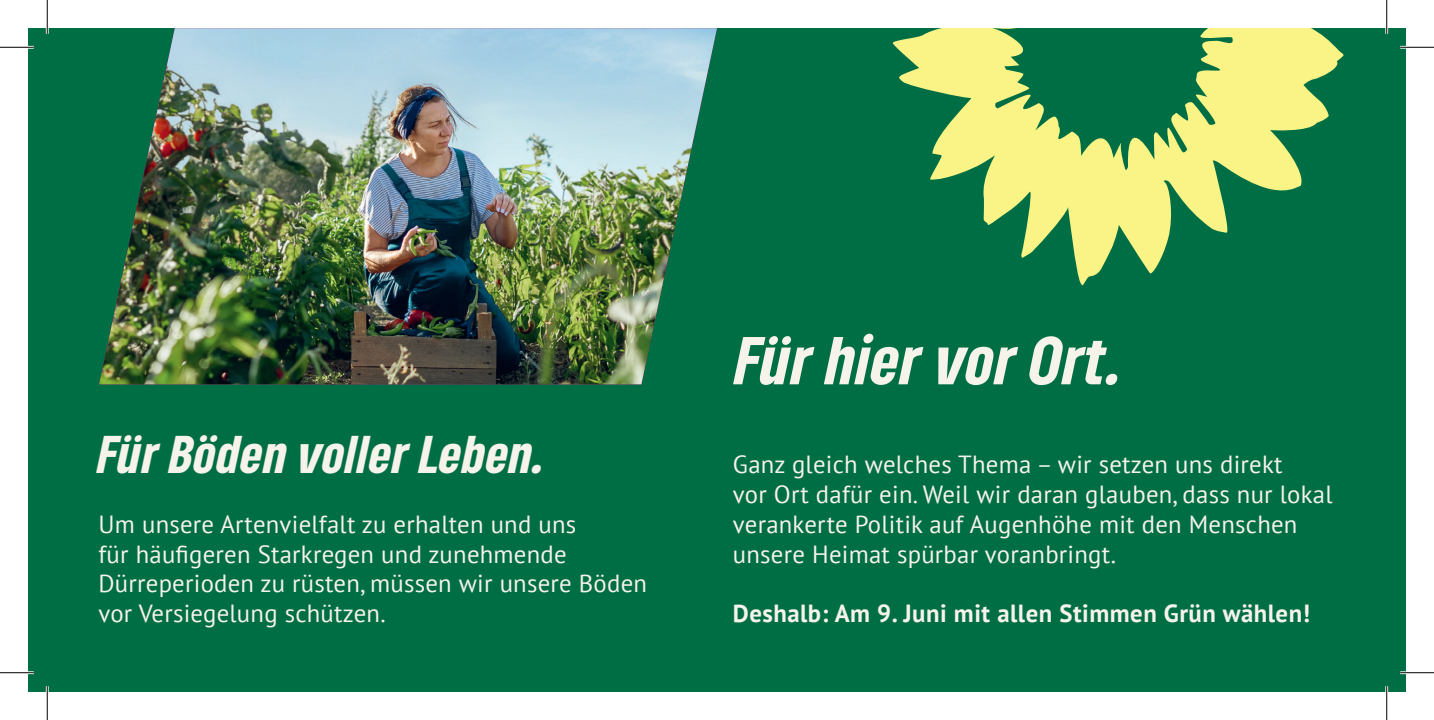
<style>
.page{position:relative;width:1434px;height:720px;background:#fff}
.page>*{position:absolute;margin:0;border:0;box-sizing:border-box;transform-origin:0 0}
.t1{font:italic 900 condensed 63px "Gruene Type";letter-spacing:.015em;color:#f6f3eb}
.t2{font:italic 900 condensed 49.5px "Gruene Type";letter-spacing:.02em;color:#f6f3eb}
.t3{font:24.75px/29.7px "PT Sans";letter-spacing:.01em;color:#f6f3eb}
.t4{font:700 24.75px "PT Sans";letter-spacing:.02em;color:#f6f3eb}
</style>
<div class="page">
<div style="left:28px;top:28px;width:1378px;height:663px;background:#006e44"></div>
<img style="left:99px;top:28px;width:618px;height:356px">
<svg style="left:893px;top:28px;width:450px;height:258px"></svg>
<hr style="left:0;top:46px;width:34px;height:3px;background:#fff">
<hr style="left:1400px;top:46px;width:34px;height:3px;background:#fff">
<hr style="left:0;top:671px;width:34px;height:3px;background:#fff">
<hr style="left:1400px;top:671px;width:34px;height:3px;background:#fff">
<hr style="left:46px;top:0;width:3px;height:34px;background:#fff">
<hr style="left:46px;top:686px;width:3px;height:34px;background:#fff">
<hr style="left:1385px;top:0;width:3px;height:34px;background:#fff">
<hr style="left:1385px;top:686px;width:3px;height:34px;background:#fff">
<hr style="left:0;top:47px;width:34px;height:1px;background:#000">
<hr style="left:1400px;top:47px;width:34px;height:1px;background:#000">
<hr style="left:0;top:672px;width:34px;height:1px;background:#000">
<hr style="left:1400px;top:672px;width:34px;height:1px;background:#000">
<hr style="left:47px;top:0;width:1px;height:34px;background:#000">
<hr style="left:47px;top:686px;width:1px;height:34px;background:#000">
<hr style="left:1386px;top:0;width:1px;height:34px;background:#000">
<hr style="left:1386px;top:686px;width:1px;height:34px;background:#000">
<h2 class="t2" style="left:98px;top:422px;width:449px">Für Böden voller Leben.</h2>
<p class="t3" style="left:98px;top:508px;width:550px">Um unsere Artenvielfalt zu erhalten und uns<br>für häufigeren Starkregen und zunehmende Dürreperioden zu rüsten, müssen wir unsere Böden vor Versiegelung schützen.</p>
<h1 class="t1" style="left:735px;top:318px;width:389px">Für hier vor Ort.</h1>
<p class="t3" style="left:733px;top:449px;width:601px">Ganz gleich welches Thema – wir setzen uns direkt<br>vor Ort dafür ein. Weil wir daran glauben, dass nur lokal verankerte Politik auf Augenhöhe mit den Menschen unsere Heimat spürbar voranbringt.</p>
<p class="t4" style="left:733px;top:597px;width:578px">Deshalb: Am 9. Juni mit allen Stimmen Grün wählen!</p>
</div>
